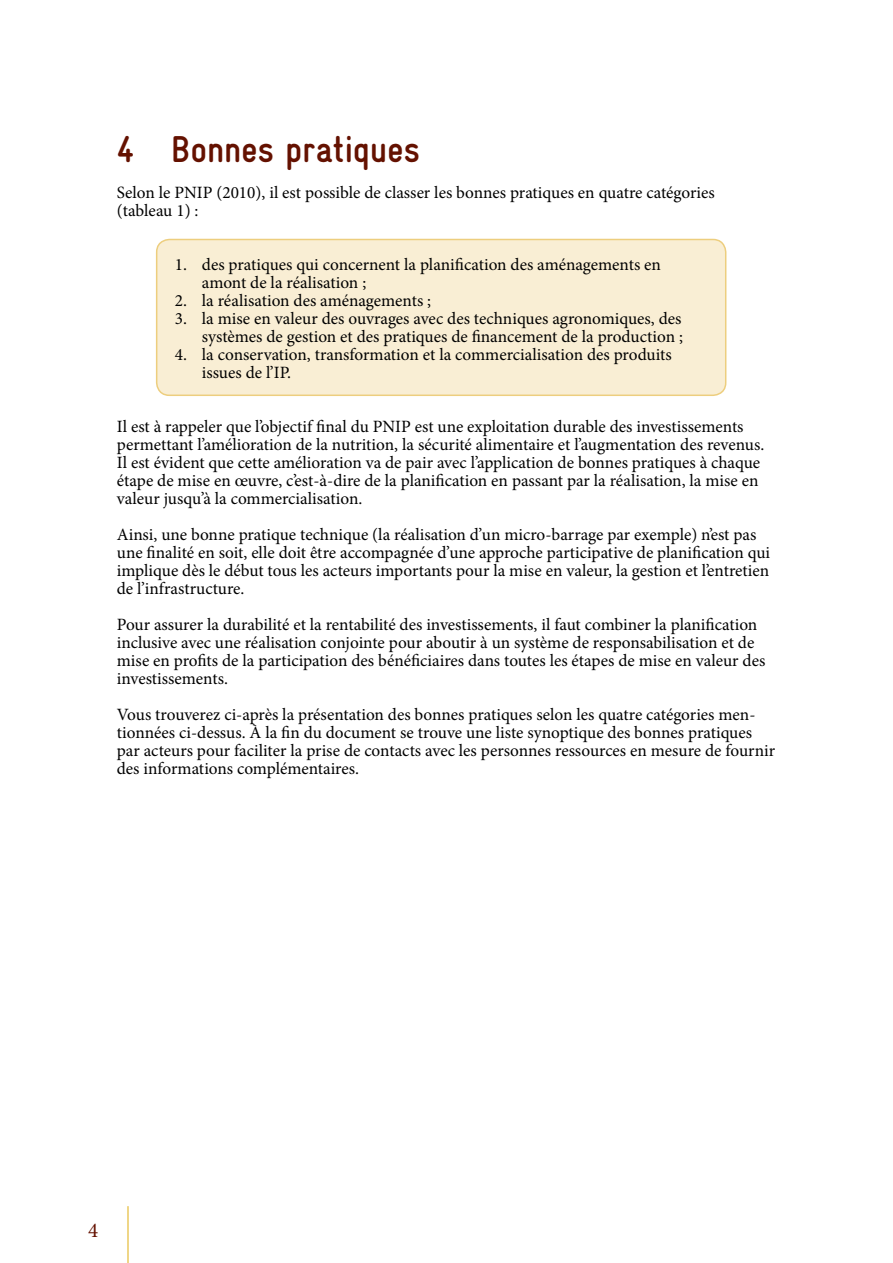
<style>
.page{position:relative;width:893px;height:1263px;background:#fff}
.page>*{position:absolute;margin:0;border:0;box-sizing:border-box;transform-origin:0 0}
.head{font:700 37.5px "Gravur Condensed";letter-spacing:-.005em;color:#641100}
.t1{font:21px "Minion Pro";color:#641100}
.fließ{font:17.25px/18px "Minion Pro";color:#000}
</style>
<div class="page">
<hr style="left:128px;top:1206px;width:1px;height:57px;background:#e0ae11">
<div style="left:157px;top:239px;width:569px;height:156px;background:#f9eed4;border-radius:13px"></div>
<div style="left:156px;top:239px;width:570px;height:157px;border:2px solid #edce7e;border-radius:13px"></div>
<p class="head" style="left:117px;top:128px;width:305px">4 Bonnes pratiques</p>
<p class="fließ" style="left:117px;top:184px;width:600px">Selon le PNIP (2010), il est possible de classer les bonnes pratiques en quatre catégories</p>
<p class="fließ" style="left:117px;top:202px;width:83px">(tableau 1) :</p>
<p class="fließ" style="left:202px;top:256px;width:461px;text-indent:-27px">1. des pratiques qui concernent la planification des aménagements en amont de la réalisation ;</p>
<p class="fließ" style="left:175px;top:292px;width:258px">2. la réalisation des aménagements ;</p>
<p class="fließ" style="left:175px;top:310px;width:510px;text-align:right">3. la mise en valeur des ouvrages avec des techniques agronomiques, des systèmes de gestion et des pratiques de financement de la production ;</p>
<p class="fließ" style="left:202px;top:346px;width:471px;text-indent:-27px">4. la conservation, transformation et la commercialisation des produits issues de l’IP.</p>
<p class="fließ" style="left:117px;top:418px;width:649px">Il est à rappeler que l’objectif final du PNIP est une exploitation durable des investissements permettant l’amélioration de la nutrition, la sécurité alimentaire et l’augmentation des revenus.<br>Il est évident que cette amélioration va de pair avec l’application de bonnes pratiques à chaque étape de mise en œuvre, c’est-à-dire de la planification en passant par la réalisation, la mise en valeur jusqu’à la commercialisation.</p>
<p class="fließ" style="left:117px;top:526px;width:655px">Ainsi, une bonne pratique technique (la réalisation d’un micro-barrage par exemple) n’est pas une finalité en soit, elle doit être accompagnée d’une approche participative de planification qui implique dès le début tous les acteurs importants pour la mise en valeur, la gestion et l’entretien de l’infrastructure.</p>
<p class="fließ" style="left:117px;top:616px;width:650px">Pour assurer la durabilité et la rentabilité des investissements, il faut combiner la planification inclusive avec une réalisation conjointe pour aboutir à un système de responsabilisation et de mise en profits de la participation des bénéficiaires dans toutes les étapes de mise en valeur des investissements.</p>
<p class="fließ" style="left:117px;top:706px;width:660px">Vous trouverez ci-après la présentation des bonnes pratiques selon les quatre catégories men&shy;tionnées ci-dessus. À la fin du document se trouve une liste synoptique des bonnes pratiques par acteurs pour faciliter la prise de contacts avec les personnes ressources en mesure de fournir des informations complémentaires.</p>
<p class="t1" style="left:88px;top:1216px;width:12px">4</p>
</div>
